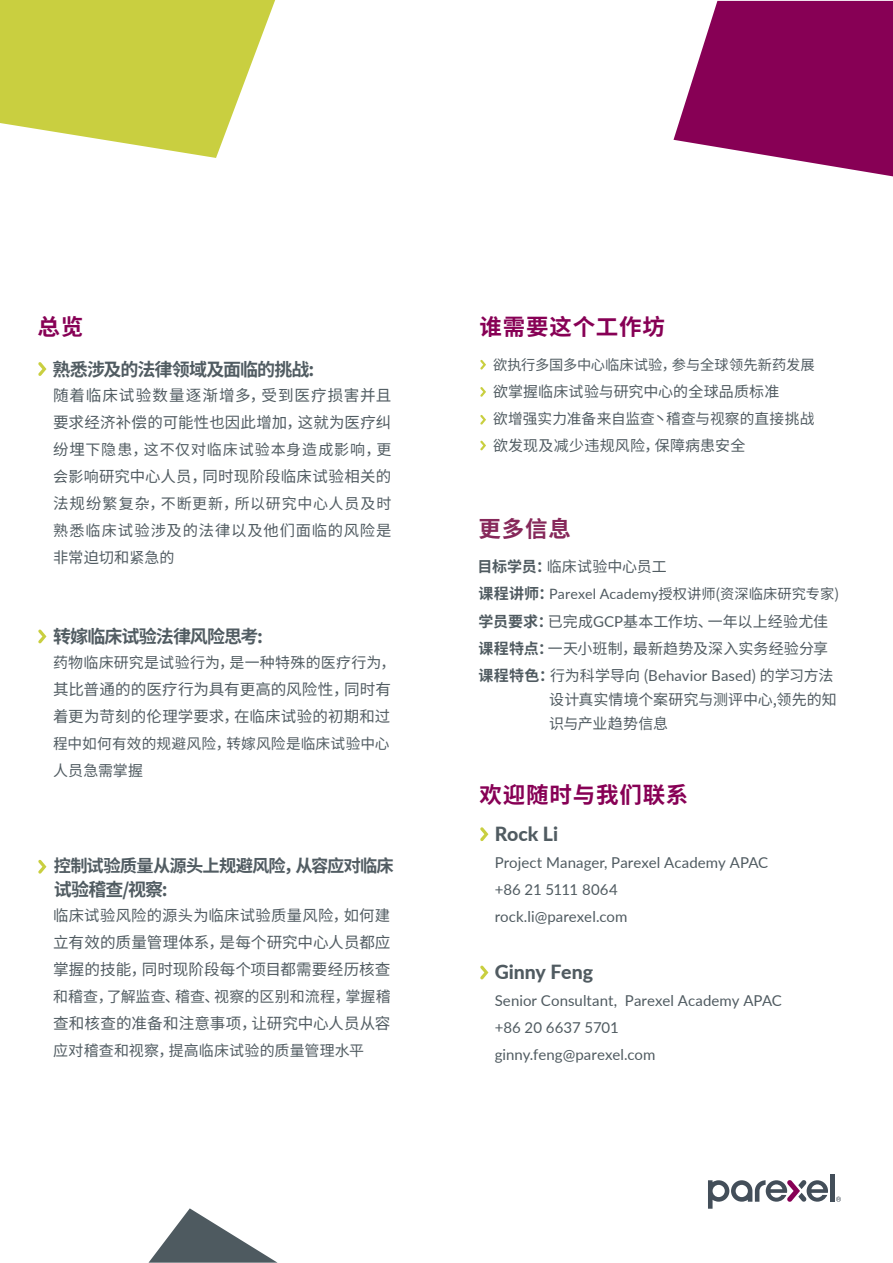
<style>
.page{position:relative;width:893px;height:1263px;background:#fff}
.page>*{position:absolute;margin:0;border:0;box-sizing:border-box;transform-origin:0 0}
.t1{font:700 22.5px "Source Han Sans CN";letter-spacing:.035em;color:#870055}
.t2{font:700 22.5px "Source Han Sans CN";color:#86285a}
.t3{font:800 19.5px "Lato";letter-spacing:-.005em;color:#505b61}
.t4{font:700 18px "Source Han Sans CN";letter-spacing:-.05em;color:#515c62}
.t5{font:700 17.25px "Source Han Sans CN";letter-spacing:-.045em;color:#515c62}
.t6{font:15.6px/27px "Source Han Sans CN";letter-spacing:.005em;color:#515c62}
.t7{font:15.6px "Source Han Sans CN";letter-spacing:.06em;color:#515c62}
.t8{font:15.45px "Source Han Sans CN";letter-spacing:.015em;color:#515c62}
.t9{font:15.3px/27px "Source Han Sans CN";letter-spacing:.05em;color:#515c62}
.t10{font:15.3px "Source Han Sans CN";letter-spacing:.025em;color:#515c62}
.t11{font:15px/27px "Lato";letter-spacing:.005em;color:#505b61}
.t12{font:15px/26.8px "Source Han Sans CN";letter-spacing:.005em;color:#505b61}
.t13{font:15px "Source Han Sans CN";letter-spacing:.015em;color:#515c62}
.t14{font:15px "Source Han Sans CN";letter-spacing:.06em;color:#515c62}
.t15{font:14.7px "Source Han Sans CN";letter-spacing:.01em;color:#515c62}
.t16{font:14.25px "Lato";letter-spacing:.01em;color:#505b61}
.t17{font:14.25px "Source Han Sans CN";color:#515c62}
.s1{font-size:15.6px}
.s2{font-size:15.45px}
.s3{font-size:15px}
.s4{font-weight:700}
.s5{font-family:"Source Han Sans CN";font-weight:700;font-size:15px}
.s6{font-family:"Source Han Sans CN"}
.s7{font-family:"Lato"}
</style>
<div class="page">
<svg style="left:149px;top:1208px;width:129px;height:55px"></svg>
<svg style="left:0;top:0;width:275px;height:158px"></svg>
<svg style="left:673px;top:1px;width:220px;height:175px"></svg>
<svg style="left:38px;top:362px;width:8px;height:14px"></svg>
<svg style="left:38px;top:629px;width:8px;height:14px"></svg>
<svg style="left:38px;top:860px;width:8px;height:14px"></svg>
<svg style="left:480px;top:360px;width:6px;height:10px"></svg>
<svg style="left:480px;top:387px;width:6px;height:10px"></svg>
<svg style="left:480px;top:415px;width:6px;height:10px"></svg>
<svg style="left:480px;top:440px;width:6px;height:10px"></svg>
<svg style="left:836px;top:1196px;width:5px;height:6px"></svg>
<hr style="left:830px;top:1174px;width:4px;height:28px;background:#434e59">
<svg style="left:708px;top:1180px;width:120px;height:29px"></svg>
<svg style="left:480px;top:827px;width:8px;height:14px"></svg>
<svg style="left:480px;top:965px;width:8px;height:14px"></svg>
<h1 class="t1" style="left:37px;top:314px;width:47px">总览</h1>
<p class="t4" style="left:53px;top:359px;width:263px">熟悉涉及的法律领域及面临的挑战:</p>
<p class="t7" style="left:53px;top:386px;width:340px">随着临床试验数量逐渐增多，受到医疗损害并且</p>
<p class="t8" style="left:53px;top:413px;width:340px"><span class="s1">要求</span>经济补偿的可能性也因此增加，这就为医疗纠</p>
<p class="t14" style="left:53px;top:441px;width:340px"><span class="s2">纷埋</span>下隐患，这不仅对临床试验本身造成影响，更</p>
<p class="t8" style="left:53px;top:467px;width:340px"><span class="s3">会影响</span>研究中心人员，同时现阶段临床试验相关的</p>
<p class="t14" style="left:53px;top:495px;width:340px"><span class="s2">法规纷</span>繁复杂，不断更新，所以研究中心人员及时</p>
<p class="t9" style="left:53px;top:517px;width:340px"><span class="s3">熟悉临床</span>试验涉及的法律以及他们面临的风险是非常迫切和<span class="s3">紧急的</span></p>
<p class="t4" style="left:53px;top:626px;width:211px">转嫁临床试验法律风险思考:</p>
<p class="t13" style="left:53px;top:653px;width:344px">药物临床研究是试验行为，是一种特殊的医疗行为，</p>
<p class="t6" style="left:53px;top:676px;width:340px">其比普通的的医疗行为具有更高的风险性，同时有</p>
<p class="t8" style="left:53px;top:707px;width:339px">着更为苛刻的伦理学要求，在临床试验的初期和过</p>
<p class="t15" style="left:53px;top:735px;width:338px">程中如何有效的规避风险，转嫁风险是临床试验中心</p>
<p class="t13" style="left:53px;top:761px;width:91px">人员急需掌握</p>
<p class="t5" style="left:54px;top:856px;width:341px">控制试验质量从源头上规避风险，从容应对临床</p>
<p class="t4" style="left:54px;top:880px;width:115px">试验稽查/视察:</p>
<p class="t10" style="left:53px;top:907px;width:339px">临床试验风险的源头为临床试验质量风险，如何建</p>
<p class="t6" style="left:53px;top:929px;width:339px">立有效的质量管理体系，是每个研究中心人员都应掌握的技能，同时现阶段每个项目都需要经历核查</p>
<p class="t13" style="left:53px;top:988px;width:339px">和稽查，了解监查、稽查、视察的区别和流程，掌握稽</p>
<p class="t6" style="left:53px;top:1010px;width:339px">查和核查的准备和注意事项，让研究中心人员从容</p>
<p class="t13" style="left:53px;top:1042px;width:313px">应对稽查和视察，提高临床试验的质量管理水平</p>
<h1 class="t1" style="left:479px;top:314px;width:187px">谁需要这个工作坊</h1>
<p class="t17" style="left:493px;top:357px;width:323px">欲执行多国多中心临床试验，参与全球领先新药发展</p>
<p class="t13" style="left:493px;top:383px;width:288px">欲掌握临床试验与研究中心的全球品质标准</p>
<p class="t15" style="left:493px;top:410px;width:323px">欲增强实力准备来自监查丶稽查与视察的直接挑战</p>
<p class="t13" style="left:493px;top:437px;width:254px">欲发现及减少违规风险，保障病患安全</p>
<h1 class="t2" style="left:479px;top:516px;width:94px">更多信息</h1>
<p class="t12" style="left:477px;top:553px;width:191px"><span class="s4">目标学员：</span>临床试验中心员工</p>
<p class="t16" style="left:479px;top:584px;width:362px"><span class="s5">课程讲师：</span>Parexel Academy<span class="s6">授权讲师(资深临床研究专家)</span></p>
<p class="t12" style="left:479px;top:608px;width:356px"><span class="s4">学员要求：</span>已完成<span class="s7">GCP</span>基本工作坊、一年以上经验尤佳<span class="s4">课程特点：</span>一天小班制，最新趋势及深入实务经验分享<span class="s4">课程特色：</span>行为科学导向 (<span class="s7">Behavior Based</span>) 的学习方法</p>
<p class="t12" style="left:549px;top:687px;width:289px;line-height:24px">设计真实情境个案研究与测评中心,领先的知识与产业趋势信息</p>
<h1 class="t1" style="left:480px;top:782px;width:210px">欢迎随时与我们联系</h1>
<h2 class="t3" style="left:495px;top:819px;width:65px">Rock Li</h2>
<p class="t11" style="left:495px;top:848px;width:275px">Project Manager, Parexel Academy APAC +86 21 5111 8064<br>rock.li@parexel.com</p>
<h2 class="t3" style="left:495px;top:957px;width:100px">Ginny Feng</h2>
<p class="t11" style="left:495px;top:986px;width:289px">Senior Consultant, Parexel Academy APAC +86 20 6637 5701 ginny.feng@parexel.com</p>
</div>
